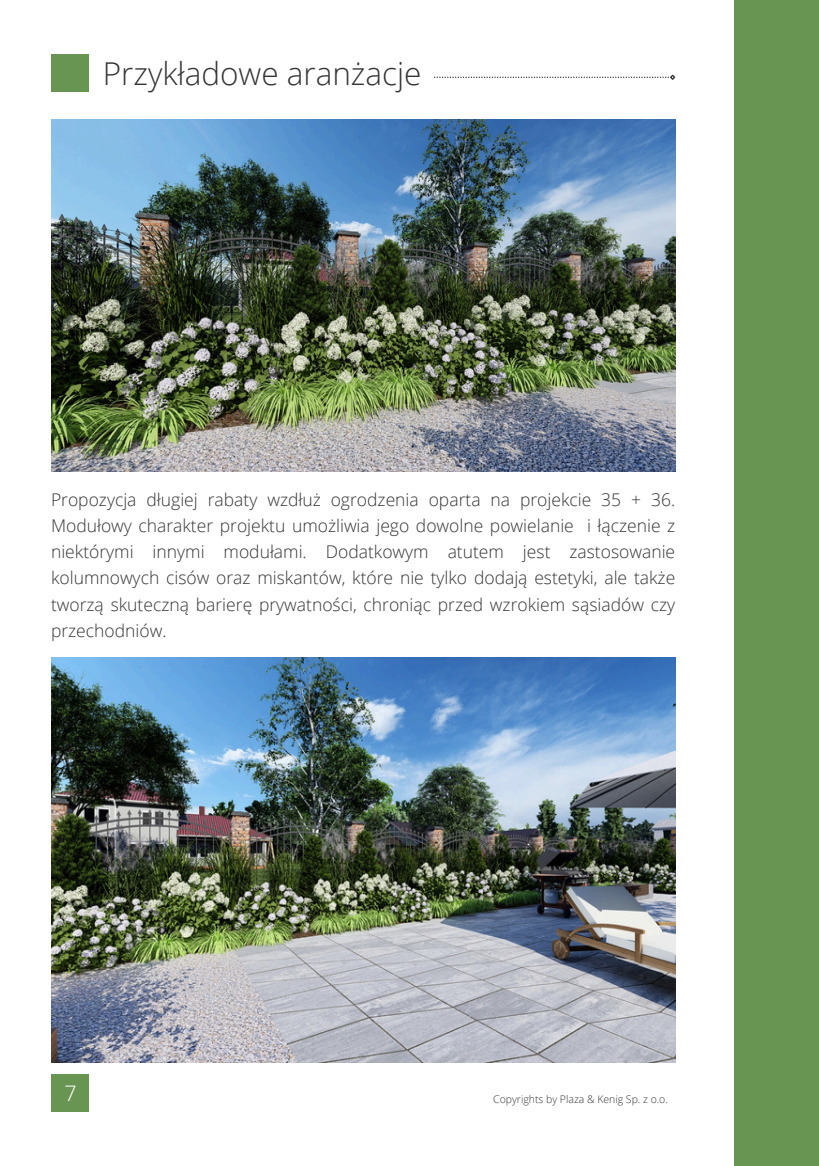
<style>
.page{position:relative;width:819px;height:1166px;background:#fff}
.page>*{position:absolute;margin:0;border:0;box-sizing:border-box;transform-origin:0 0}
.t1{font:300 31.5px "Open Sans";color:#343434}
.t2{font:300 21.35px "Open Sans";color:#fff}
.t3{font:300 17.5px/26.2px "Open Sans";color:#343434;text-align:justify}
.t4{font:300 10.5px "Open Sans";color:#343434}
</style>
<div class="page">
<div style="left:51px;top:55px;width:37px;height:37px;background:#699552"></div>
<div style="left:51px;top:1074px;width:37px;height:37px;background:#699552"></div>
<svg style="left:434px;top:74px;width:242px;height:6px"></svg>
<img style="left:51px;top:119px;width:624px;height:352px">
<img style="left:51px;top:658px;width:625px;height:404px">
<div style="left:734px;top:0;width:85px;height:1165px;background:#699552"></div>
<h1 class="t1" style="left:103px;top:51px;width:320px">Przykładowe aranżacje</h1>
<p class="t3" style="left:51px;top:485px;width:626px">Propozycja długiej rabaty wzdłuż ogrodzenia oparta na projekcie 35 + 36.<br>Modułowy charakter projektu umożliwia jego dowolne powielanie i łączenie z niektórymi innymi modułami. Dodatkowym atutem jest zastosowanie kolumnowych cisów oraz miskantów, które nie tylko dodają estetyki, ale także tworzą skuteczną barierę prywatności, chroniąc przed wzrokiem sąsiadów czy przechodniów.</p>
<p class="t2" style="left:64px;top:1078px;width:14px">7</p>
<p class="t4" style="left:493px;top:1092px;width:176px">Copyrights by Plaza &amp; Kenig Sp. z o.o.</p>
</div>
